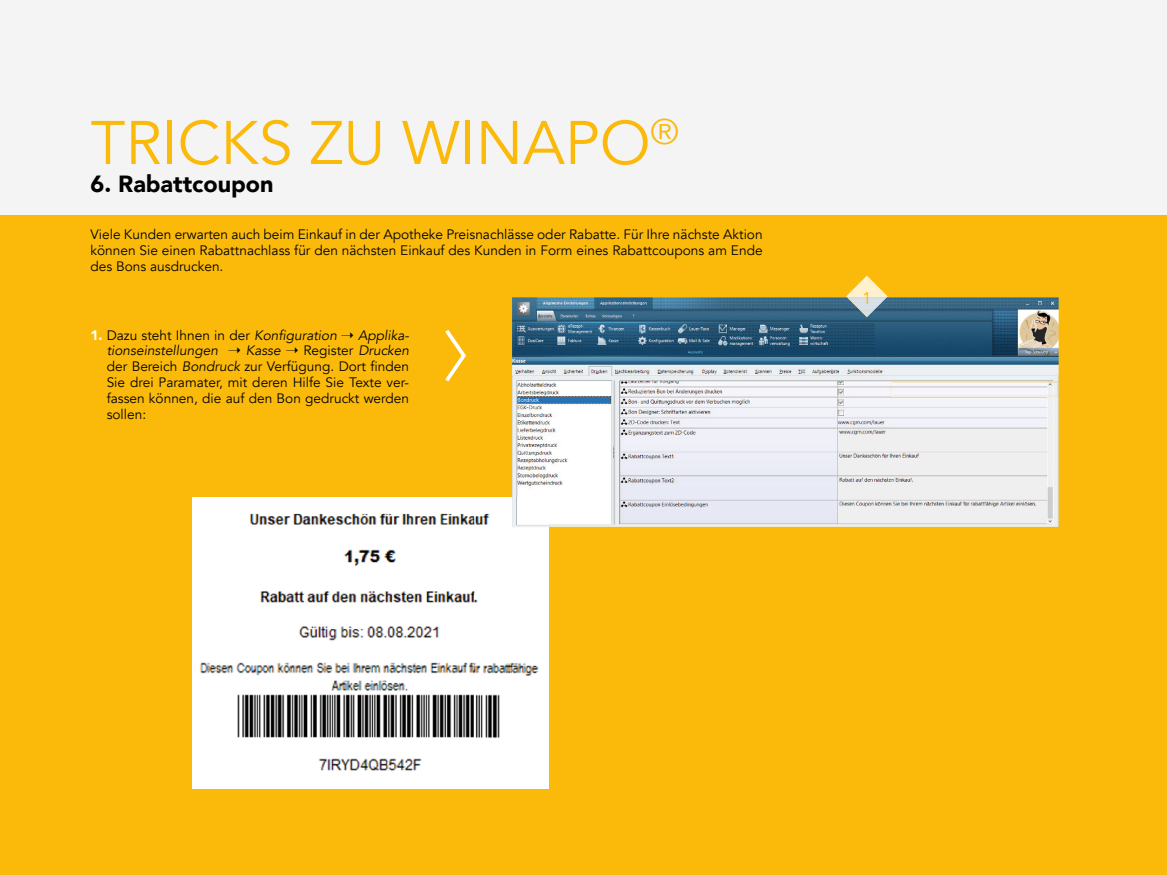
<style>
.page{position:relative;width:1167px;height:875px;background:#f4f4f4}
.page>*{position:absolute;margin:0;border:0;box-sizing:border-box;transform-origin:0 0}
.t1{font:60.86px "Avenir";color:#fbba0a}
.t2{font:900 23.38px "Avenir";color:#020203}
.t3{font:16.87px "Avenir";color:#fbba0a}
.t4{font:13.69px/15.9px "Avenir";color:#020203;text-align:justify}
.s1{font-weight:900;color:#fff}
.s2{font-style:italic}
</style>
<div class="page">
<div style="left:0;top:215px;width:1167px;height:660px;background:#fbba0a"></div>
<div style="left:192px;top:497px;width:357px;height:292px;background:#fff"></div>
<img style="left:200px;top:513px;width:324px;height:258px">
<img style="left:524px;top:663px;width:15px;height:13px">
<svg style="left:445px;top:329px;width:21px;height:53px"></svg>
<img style="left:512px;top:297px;width:546px;height:230px">
<img style="left:512px;top:497px;width:37px;height:30px">
<img style="left:891px;top:382px;width:167px;height:15px">
<svg style="left:846px;top:276px;width:41px;height:21px"></svg>
<img style="left:847px;top:297px;width:39px;height:20px">
<h1 class="t1" style="left:90px;top:107px;width:590px">TRICKS ZU WINAPO<sup>®</sup></h1>
<h2 class="t2" style="left:90px;top:164px;width:185px">6. Rabattcoupon</h2>
<p class="t4" style="left:90px;top:226px;width:673px">Viele Kunden erwarten auch beim Einkauf in der Apotheke Preisnachlässe oder Rabatte. Für Ihre nächste Aktion können Sie einen Rabattnachlass für den nächsten Einkauf des Kunden in Form eines Rabattcoupons am Ende des Bons ausdrucken.</p>
<p class="t4" style="left:107px;top:327px;width:304px;text-indent:-16px"><span class="s1">1.</span> Dazu steht Ihnen in der <span class="s2">Konfiguration</span> ➝ <span class="s2">Applika&shy;tionseinstellungen</span> ➝ <span class="s2">Kasse</span> ➝ Register <span class="s2">Drucken </span>der Bereich <span class="s2">Bondruck</span> zur Verfügung. Dort finden Sie drei Paramater, mit deren Hilfe Sie Texte ver&shy;fassen können, die auf den Bon gedruckt werden sollen:</p>
<p class="t3" style="left:862px;top:288px;width:11px">1</p>
</div>
